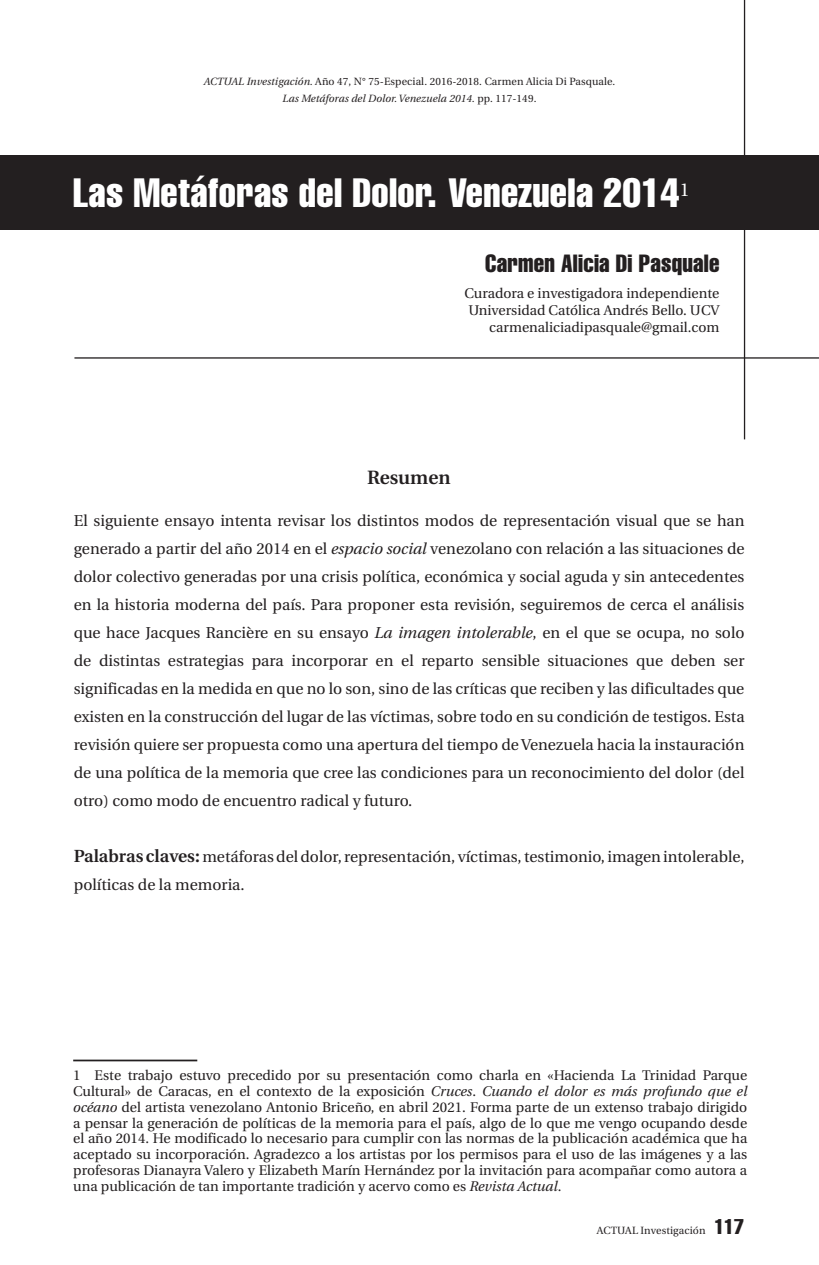
<style>
.page{position:relative;width:819px;height:1265px;background:#fff}
.page>*{position:absolute;margin:0;border:0;box-sizing:border-box;transform-origin:0 0}
.t1{font:extra-condensed 40.25px "Helvetica";letter-spacing:.01em;color:#fff}
.t2{font:extra-condensed 24.5px "Helvetica";letter-spacing:.01em;color:#231f20}
.t3{font:extra-condensed 21px "Helvetica";color:#231f20}
.t4{font:600 19.25px "Utopia";color:#231f20}
.t5{font:15.75px/28px "Utopia";color:#231f20;text-align:justify}
.t6{font:14px/15.8px "Utopia";color:#231f20;text-align:justify}
.t7{font:10.5px/17.5px "Utopia";letter-spacing:.01em;color:#231f20;text-align:center}
.s1{font-style:italic}
.s2{font-weight:600;font-size:17.5px}
</style>
<div class="page">
<div style="left:0;top:155px;width:819px;height:75px;background:#231f20"></div>
<hr style="left:73px;top:1060px;width:124px;height:1px;background:#231f20">
<hr style="left:743px;top:0;width:2px;height:439px;background:#231f20">
<hr style="left:74px;top:357px;width:745px;height:2px;background:#231f20">
<p class="t7" style="left:204px;top:73px;width:413px"><span class="s1">ACTUAL Investigación.</span> Año 47, N° 75-Especial. 2016-2018. Carmen Alicia Di Pasquale.<br><span class="s1">Las Metáforas del Dolor. Venezuela 2014.</span> pp. 117-149.</p>
<h1 class="t1" style="left:73px;top:167px;width:617px">Las Metáforas del Dolor. Venezuela 2014<sup>1</sup></h1>
<h2 class="t2" style="left:485px;top:248px;width:236px">Carmen Alicia Di Pasquale</h2>
<p class="t6" style="left:464px;top:285px;width:256px;line-height:16.8px;text-align:right">Curadora e investigadora independiente<br>Universidad Católica Andrés Bello. UCV carmenaliciadipasquale@gmail.com</p>
<p class="t4" style="left:367px;top:466px;width:85px">Resumen</p>
<p class="t5" style="left:74px;top:507px;width:672px">El siguiente ensayo intenta revisar los distintos modos de representación visual que se han generado a partir del año 2014 en el <span class="s1">espacio social</span> venezolano con relación a las situaciones de dolor colectivo generadas por una crisis política, económica y social aguda y sin antecedentes en la historia moderna del país. Para proponer esta revisión, seguiremos de cerca el análisis que hace Jacques Rancière en su ensayo <span class="s1">La imagen intolerable</span>, en el que se ocupa, no solo de distintas estrategias para incorporar en el reparto sensible situaciones que deben ser significadas en la medida en que no lo son, sino de las críticas que reciben y las dificultades que existen en la construcción del lugar de las víctimas, sobre todo en su condición de testigos. Esta revisión quiere ser propuesta como una apertura del tiempo de Venezuela hacia la instauración de una política de la memoria que cree las condiciones para un reconocimiento del dolor (del otro) como modo de encuentro radical y futuro.</p>
<p class="t5" style="left:74px;top:843px;width:672px"><span class="s2">Palabras claves:</span> metáforas del dolor, representación, víctimas, testimonio, imagen intolerable, políticas de la memoria.</p>
<p class="t6" style="left:73px;top:1068px;width:675px">1 Este trabajo estuvo precedido por su presentación como charla en «Hacienda La Trinidad Parque Cultural» de Caracas, en el contexto de la exposición <span class="s1">Cruces</span>. <span class="s1">Cuando el dolor es más profundo que el océano</span> del artista venezolano Antonio Briceño, en abril 2021. Forma parte de un extenso trabajo dirigido a pensar la generación de políticas de la memoria para el país, algo de lo que me vengo ocupando desde el año 2014. He modificado lo necesario para cumplir con las normas de la publicación académica que ha aceptado su incorporación. Agradezco a los artistas por los permisos para el uso de las imágenes y a las profesoras Dianayra Valero y Elizabeth Marín Hernández por la invitación para acompañar como autora a una publicación de tan importante tradición y acervo como es <span class="s1">Revista Actual</span>.</p>
<p class="t7" style="left:597px;top:1221px;width:110px">ACTUAL Investigación</p>
<h3 class="t3" style="left:714px;top:1213px;width:31px">117</h3>
</div>
